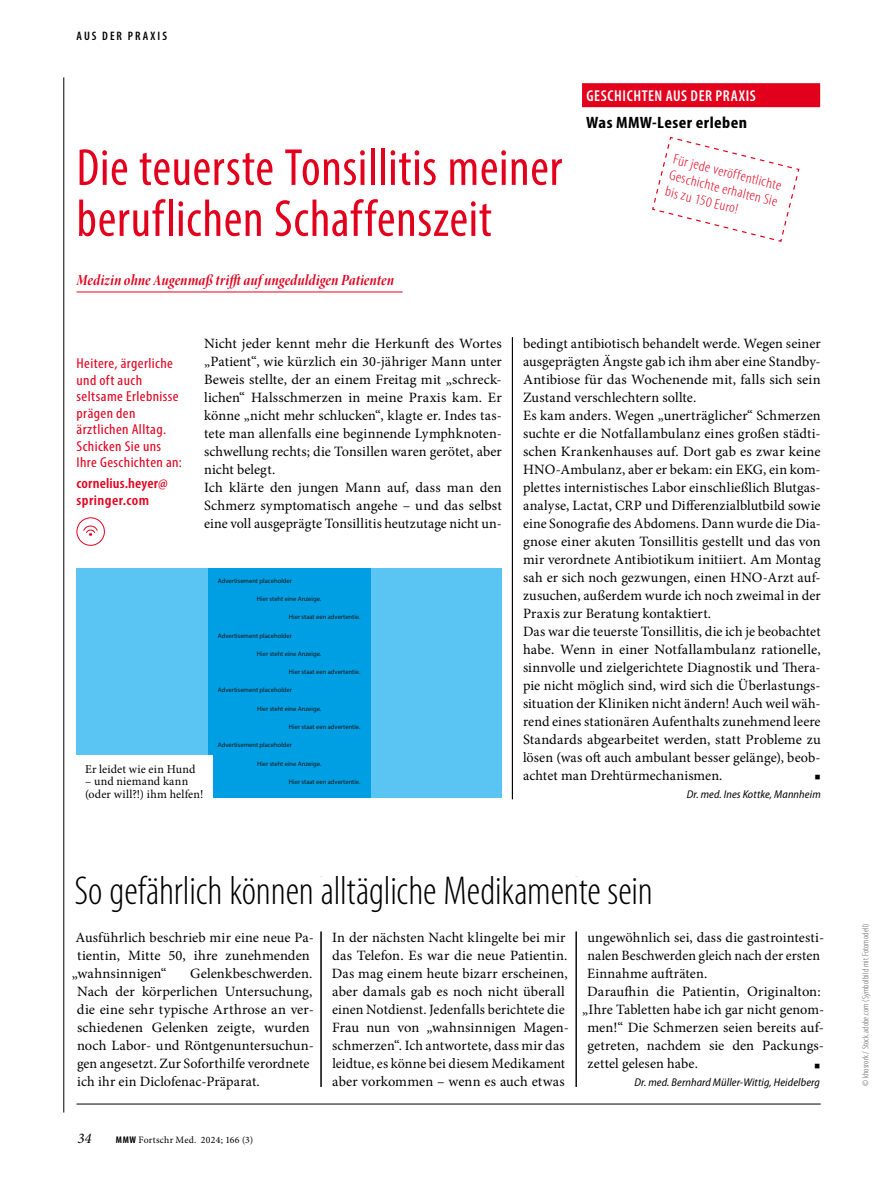
<style>
.page{position:relative;width:893px;height:1187px;background:#fff}
.page>*{position:absolute;margin:0;border:0;box-sizing:border-box;transform-origin:0 0}
.Title_kleinrot{font:condensed 52.5px/51px "Myriad Pro";letter-spacing:.015em;color:#e3001d}
.Title_klein_schmalrot{font:300 condensed 40.5px "Myriad Pro";letter-spacing:-.005em;color:#000}
.t1{font:700 condensed 16.5px "Myriad Pro";letter-spacing:.025em;color:#000;scale:1.1 1}
.SuperTitle_1rot{font:15.75px "Minion Pro Bold Cn It Disp";letter-spacing:.005em;color:#e3001d}
.t2{font:600 condensed 15.75px "Myriad Pro";letter-spacing:.04em;color:#fff}
.t3{font:italic 14.85px "Minion Pro";color:#000}
.t4{font:condensed 14.4px/16.5px "Myriad Pro";letter-spacing:.025em;color:#e3001d;scale:1.1 1}
.t5{font:300 condensed 14.4px/16.5px "Myriad Pro";color:#e3001d;text-align:justify;scale:1.1 1}
.t6{font:600 condensed 14.4px/16.5px "Myriad Pro";letter-spacing:.01em;color:#e3001d;scale:1.1 1}
.Para_x{font:14.25px/18px "Minion Pro";letter-spacing:.005em;color:#000;text-align:justify}
.t7{font:600 condensed 12.3px "Myriad Pro";letter-spacing:.165em;color:#000}
.Image_Caption_x{font:12px/12.8px "Minion Pro";letter-spacing:.01em;color:#000}
.Para_x-2{font:italic semi-condensed 11.25px "Myriad Pro";letter-spacing:.01em;color:#000}
.Para_x-3{font:10.5px "Arial Unicode MS";color:#000}
.t8{font:9.75px "Minion Pro";letter-spacing:.025em;color:#000}
.Image_Source_x{font:300 condensed 9px "Myriad Pro";letter-spacing:.02em;color:#565655}
.t9{font:6.6px "Myriad Pro";color:#181716}
.s1{font-family:"Myriad Pro";font-weight:700;font-stretch:condensed}
</style>
<div class="page">
<div style="left:582px;top:83px;width:238px;height:24px;background:#e3001d"></div>
<svg style="left:652px;top:136px;width:148px;height:106px"></svg>
<div style="left:77px;top:517px;width:28px;height:28px;border:1px solid #e3001d;border-radius:50%"></div>
<svg style="left:83px;top:525px;width:15px;height:10px"></svg>
<hr style="left:77px;top:1103px;width:744px;height:1px;background:#000">
<hr style="left:64px;top:77px;width:1px;height:1035px;background:#000">
<hr style="left:321px;top:931px;width:1px;height:155px;background:#000">
<hr style="left:576px;top:931px;width:1px;height:155px;background:#000">
<hr style="left:77px;top:292px;width:326px;height:1px;background:#e3001d">
<hr style="left:512px;top:337px;width:1px;height:462px;background:#000">
<div style="left:77px;top:568px;width:425px;height:229px;background:#5ac5f2"></div>
<div style="left:208px;top:568px;width:162px;height:229px;background:#009ee3"></div>
<div style="left:77px;top:755px;width:136px;height:43px;background:#fff"></div>
<p class="t7" style="left:77px;top:29px;width:92px">AUS DER PRAXIS</p>
<p class="Title_kleinrot" style="left:77px;top:141px;width:487px">Die teuerste Tonsillitis meiner beruflichen Schaffenszeit</p>
<p class="SuperTitle_1rot" style="left:77px;top:270px;width:319px">Medizin ohne Augenmaß trifft auf ungeduldigen Patienten</p>
<p class="t2" style="left:586px;top:87px;width:171px">GESCHICHTEN AUS DER PRAXIS</p>
<p class="t1" style="left:586px;top:112px;width:148px">Was MMW-Leser erleben</p>
<p class="t5" style="left:675px;top:151px;width:102px;rotate:14deg">Für jede veröffentlichte Geschichte erhalten Sie bis zu 150 Euro!</p>
<p class="t4" style="left:77px;top:355px;width:97px">Heitere, ärgerliche und oft auch seltsame Erlebnisse prägen den ärztlichen Alltag.<br>Schicken Sie uns<br>Ihre Geschichten an:</p>
<p class="t6" style="left:77px;top:475px;width:84px">cornelius.heyer@ springer.com</p>
<p class="Para_x" style="left:204px;top:334px;width:299px">Nicht jeder kennt mehr die Herkunft des Wortes „Patient“, wie kürzlich ein 30-jähriger Mann unter Beweis stellte, der an einem Freitag mit „schreck&shy;lichen“ Halsschmerzen in meine Praxis kam. Er könne „nicht mehr schlucken“, klagte er. Indes tas&shy;tete man allenfalls eine beginnende Lymphknoten&shy;schwellung rechts; die Tonsillen waren gerötet, aber nicht belegt.</p>
<p class="Para_x" style="left:204px;top:478px;width:299px">Ich klärte den jungen Mann auf, dass man den Schmerz symptomatisch angehe – und das selbst eine voll ausgeprägte Tonsillitis heutzutage nicht un-</p>
<p class="Image_Caption_x" style="left:85px;top:762px;width:112px">Er leidet wie ein Hund</p>
<p class="Image_Caption_x" style="left:85px;top:775px;width:120px">– und niemand kann (oder will?!) ihm helfen!</p>
<p class="t9" style="left:218px;top:576px;width:76px">Advertisement placeholder</p>
<p class="t9" style="left:257px;top:594px;width:66px">Hier steht eine Anzeige.</p>
<p class="t9" style="left:289px;top:613px;width:73px">Hier staat een advertentie.</p>
<p class="t9" style="left:218px;top:631px;width:76px">Advertisement placeholder</p>
<p class="t9" style="left:257px;top:649px;width:66px">Hier steht eine Anzeige.</p>
<p class="t9" style="left:289px;top:668px;width:73px">Hier staat een advertentie.</p>
<p class="t9" style="left:218px;top:686px;width:76px">Advertisement placeholder</p>
<p class="t9" style="left:257px;top:704px;width:66px">Hier steht eine Anzeige.</p>
<p class="t9" style="left:289px;top:722px;width:73px">Hier staat een advertentie.</p>
<p class="t9" style="left:218px;top:741px;width:76px">Advertisement placeholder</p>
<p class="t9" style="left:257px;top:759px;width:66px">Hier steht eine Anzeige.</p>
<p class="t9" style="left:289px;top:777px;width:73px">Hier staat een advertentie.</p>
<p class="Para_x" style="left:523px;top:334px;width:299px">bedingt antibiotisch behandelt werde. Wegen seiner ausgeprägten Ängste gab ich ihm aber eine Standby-Antibiose für das Wochenende mit, falls sich sein Zustand verschlechtern sollte.</p>
<p class="Para_x" style="left:523px;top:406px;width:299px">Es kam anders. Wegen „unerträglicher“ Schmerzen suchte er die Notfallambulanz eines großen städti&shy;schen Krankenhauses auf. Dort gab es zwar keine HNO-Ambulanz, aber er bekam: ein EKG, ein kom&shy;plettes internistisches Labor einschließlich Blutgas&shy;analyse, Lactat, CRP und Differenzialblutbild sowie eine Sonografie des Abdomens. Dann wurde die Dia&shy;gnose einer akuten Tonsillitis gestellt und das von mir verordnete Antibiotikum initiiert. Am Montag sah er sich noch gezwungen, einen HNO-Arzt auf&shy;zusuchen, außerdem wurde ich noch zweimal in der Praxis zur Beratung kontaktiert.</p>
<p class="Para_x" style="left:523px;top:622px;width:299px">Das war die teuerste Tonsillitis, die ich je beobachtet habe. Wenn in einer Notfallambulanz rationelle, sinnvolle und zielgerichtete Diagnostik und Thera&shy;pie nicht möglich sind, wird sich die Überlastungs&shy;situation der Kliniken nicht ändern! Auch weil wäh&shy;rend eines stationären Aufenthalts zunehmend leere Standards abgearbeitet werden, statt Probleme zu lösen (was oft auch ambulant besser gelänge), beob&shy;achtet man Drehtürmechanismen.</p>
<p class="Para_x-3" style="left:814px;top:770px;width:8px">■</p>
<p class="Para_x-2" style="left:687px;top:788px;width:136px">Dr. med. Ines Kottke, Mannheim</p>
<p class="Title_klein_schmalrot" style="left:74px;top:868px;width:580px">So gefährlich können alltägliche Medikamente sein</p>
<p class="Para_x" style="left:75px;top:928px;width:240px">Ausführlich beschrieb mir eine neue Pa-</p>
<p class="Para_x" style="left:77px;top:946px;width:234px">tientin, Mitte 50, ihre zunehmenden</p>
<p class="Para_x" style="left:72px;top:964px;width:96px">„wahnsinnigen“</p>
<p class="Para_x" style="left:332px;top:928px;width:238px;text-align:left">In der nächsten Nacht klingelte bei mir das Telefon. Es war die neue Patientin.<br>Das mag einem heute bizarr erscheinen, aber damals gab es noch nicht überall einen Notdienst. Jedenfalls berichtete die Frau nun von „wahnsinnigen Magen&shy;schmerzen“. Ich antwortete, dass mir das leidtue, es könne bei diesem Medikament aber vorkommen – wenn es auch etwas</p>
<p class="Para_x" style="left:587px;top:928px;width:238px;text-align:left">ungewöhnlich sei, dass die gastrointesti&shy;nalen Beschwerden gleich nach der ersten<br>Einnahme aufträten.</p>
<p class="Para_x" style="left:77px;top:964px;width:238px;text-align:left;text-indent:113px">Gelenkbeschwerden.<br>Nach der körperlichen Untersuchung, die eine sehr typische Arthrose an ver&shy;schiedenen Gelenken zeigte, wurden noch Labor- und Röntgenuntersuchun&shy;gen angesetzt. Zur Soforthilfe verordnete ich ihr ein Diclofenac-Präparat.</p>
<p class="Para_x" style="left:587px;top:982px;width:235px">Daraufhin die Patientin, Originalton:</p>
<p class="Para_x" style="left:582px;top:1000px;width:243px">„Ihre Tabletten habe ich gar nicht genom-</p>
<p class="Para_x" style="left:587px;top:1018px;width:238px">men!“ Die Schmerzen seien bereits auf-</p>
<p class="Para_x" style="left:587px;top:1036px;width:237px">getreten, nachdem sie den Packungs-</p>
<p class="Para_x" style="left:588px;top:1054px;width:112px">zettel gelesen habe.</p>
<p class="Para_x-3" style="left:814px;top:1058px;width:8px">■</p>
<p class="Para_x-2" style="left:634px;top:1076px;width:187px">Dr. med. Bernhard Müller-Wittig, Heidelberg</p>
<p class="t3" style="left:77px;top:1128px;width:16px">34</p>
<p class="t8" style="left:116px;top:1132px;width:139px"><span class="s1">MMW</span> Fortschr Med. 2024; 166 (3)</p>
<p class="Image_Source_x" style="left:861px;top:1085px;width:164px;rotate:-90deg">© khosrork / Stock.adobe.com (Symbolbild mit Fotomodell)</p>
</div>
